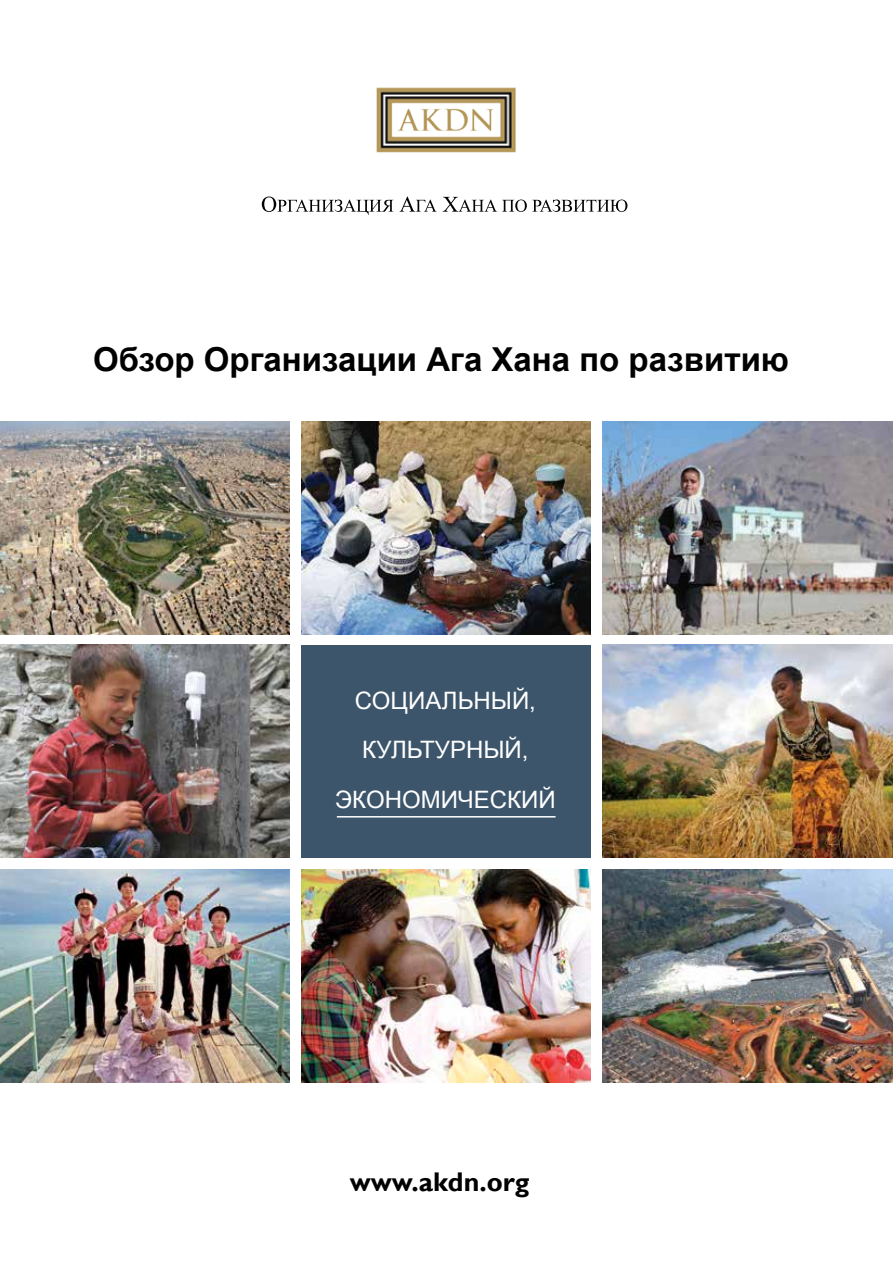
<style>
.page{position:relative;width:893px;height:1263px;background:#fff}
.page>*{position:absolute;margin:0;border:0;box-sizing:border-box;transform-origin:0 0}
.t1{font:700 33px "Arial";color:#000}
.t2{font:700 27px "Gill Sans";color:#000}
.t3{font:24px/49.5px "Arial";color:#fff;text-align:center}
</style>
<div class="page">
<div style="left:301px;top:645px;width:289px;height:212px;background:#3d556b"></div>
<hr style="left:337px;top:816px;width:218px;height:1px;background:#fff">
<img style="left:376px;top:87px;width:140px;height:66px">
<img style="left:0;top:422px;width:289px;height:212px">
<img style="left:301px;top:422px;width:289px;height:212px">
<img style="left:602px;top:422px;width:291px;height:212px">
<img style="left:0;top:645px;width:289px;height:212px">
<img style="left:602px;top:645px;width:291px;height:212px">
<img style="left:0;top:869px;width:289px;height:213px">
<img style="left:301px;top:869px;width:289px;height:213px">
<img style="left:602px;top:869px;width:291px;height:213px">
<svg style="left:262px;top:196px;width:131px;height:19px"></svg>
<svg style="left:400px;top:196px;width:37px;height:16px"></svg>
<svg style="left:443px;top:197px;width:184px;height:15px"></svg>
<h1 class="t1" style="left:93px;top:337px;width:697px">Обзор Организации Ага Хана по развитию</h1>
<p class="t3" style="left:335px;top:676px;width:222px">СОЦИАЛЬНЫЙ,<br>КУЛЬТУРНЫЙ,<br>ЭКОНОМИЧЕСКИЙ</p>
<p class="t2" style="left:350px;top:1166px;width:181px">www.akdn.org</p>
</div>
